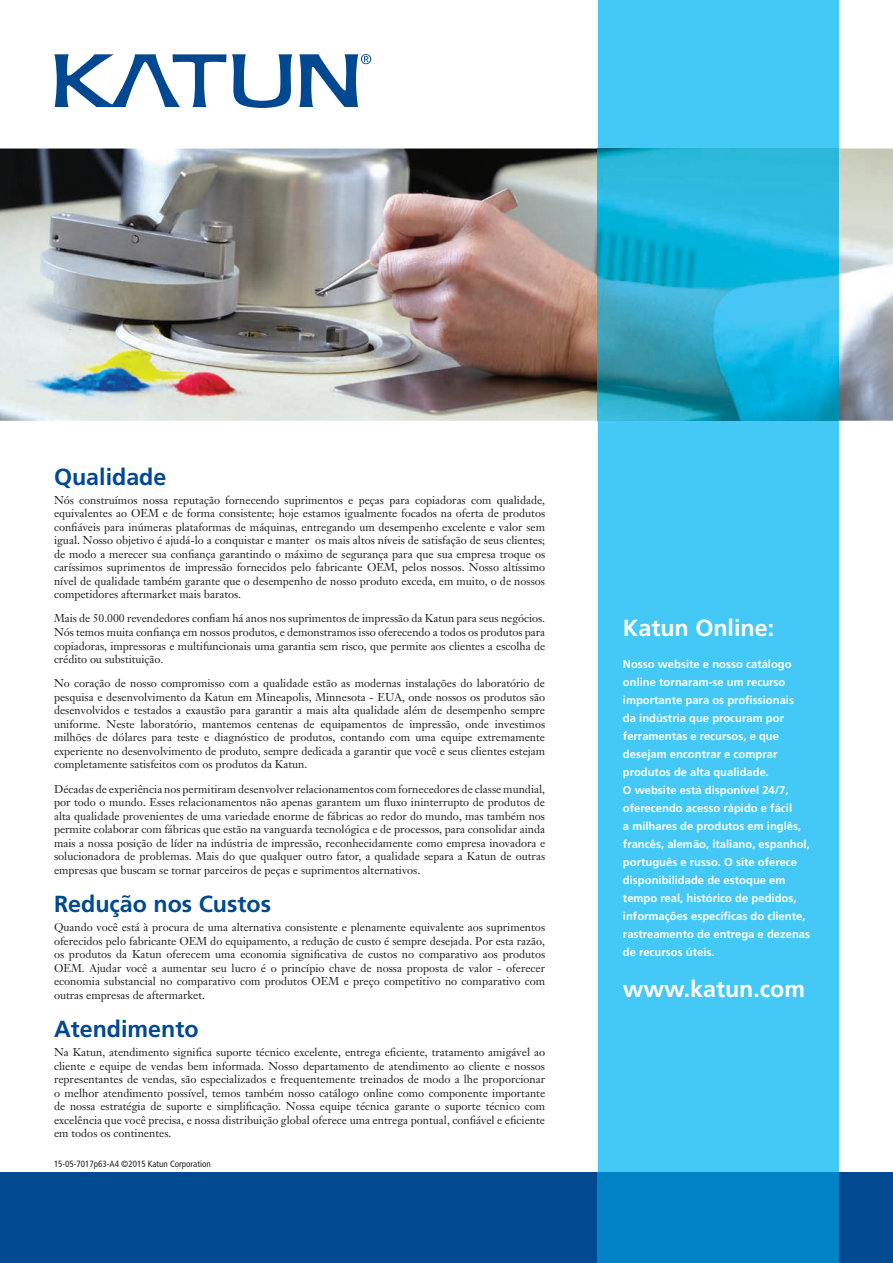
<style>
.page{position:relative;width:893px;height:1263px;background:#fff}
.page>*{position:absolute;margin:0;border:0;box-sizing:border-box;transform-origin:0 0}
.t1{font:700 23.25px "Frutiger";color:#014990}
.t2{font:700 23.25px "Frutiger";color:#fff}
.t3{font:11.25px/13.5px "Janson Text";color:#231f20;text-align:justify}
.t4{font:700 11.25px/18px "Frutiger";color:#fff}
.t5{font:condensed 9px "Frutiger";color:#231f20}
</style>
<div class="page">
<img style="left:0;top:148px;width:893px;height:273px">
<div style="left:0;top:1172px;width:893px;height:91px;background:#014990"></div>
<div style="left:598px;top:0;width:241px;height:1172px;background:#44c8f5"></div>
<img style="left:598px;top:148px;width:241px;height:273px">
<div style="left:598px;top:1172px;width:241px;height:91px;background:#0082c4"></div>
<svg style="left:232px;top:54px;width:60px;height:54px"></svg>
<svg style="left:54px;top:54px;width:172px;height:53px"></svg>
<svg style="left:299px;top:54px;width:72px;height:53px"></svg>
<h1 class="t1" style="left:54px;top:463px;width:114px">Qualidade</h1>
<p class="t3" style="left:54px;top:493px;width:493px">Nós construímos nossa reputação fornecendo suprimentos e peças para copiadoras com qualidade, equivalentes ao OEM e de forma consistente; hoje estamos igualmente focados na oferta de produtos confiáveis para inúmeras plataformas de máquinas, entregando um desempenho excelente e valor sem igual. Nosso objetivo é ajudá-lo a conquistar e manter os mais altos níveis de satisfação de seus clientes; de modo a merecer sua confiança garantindo o máximo de segurança para que sua empresa troque os caríssimos suprimentos de impressão fornecidos pelo fabricante OEM, pelos nossos. Nosso altíssimo nível de qualidade também garante que o desempenho de nosso produto exceda, em muito, o de nossos competidores aftermarket mais baratos.</p>
<p class="t3" style="left:54px;top:612px;width:493px">Mais de 50.000 revendedores confiam há anos nos suprimentos de impressão da Katun para seus negócios.<br>Nós temos muita confiança em nossos produtos, e demonstramos isso oferecendo a todos os produtos para copiadoras, impressoras e multifuncionais uma garantia sem risco, que permite aos clientes a escolha de crédito ou substituição.</p>
<p class="t3" style="left:54px;top:676px;width:493px">No coração de nosso compromisso com a qualidade estão as modernas instalações do laboratório de pesquisa e desenvolvimento da Katun em Mineapolis, Minnesota - EUA, onde nossos os produtos são desenvolvidos e testados a exaustão para garantir a mais alta qualidade além de desempenho sempre uniforme. Neste laboratório, mantemos centenas de equipamentos de impressão, onde investimos milhões de dólares para teste e diagnóstico de produtos, contando com uma equipe extremamente experiente no desenvolvimento de produto, sempre dedicada a garantir que você e seus clientes estejam completamente satisfeitos com os produtos da Katun.</p>
<p class="t3" style="left:54px;top:782px;width:493px">Décadas de experiência nos permitiram desenvolver relacionamentos com fornecedores de classe mundial, por todo o mundo. Esses relacionamentos não apenas garantem um fluxo ininterrupto de produtos de alta qualidade provenientes de uma variedade enorme de fábricas ao redor do mundo, mas também nos permite colaborar com fábricas que estão na vanguarda tecnológica e de processos, para consolidar ainda mais a nossa posição de líder na indústria de impressão, reconhecidamente como empresa inovadora e solucionadora de problemas. Mais do que qualquer outro fator, a qualidade separa a Katun de outras empresas que buscam se tornar parceiros de peças e suprimentos alternativos.</p>
<h1 class="t1" style="left:54px;top:890px;width:218px">Redução nos Custos</h1>
<p class="t3" style="left:54px;top:920px;width:493px">Quando você está à procura de uma alternativa consistente e plenamente equivalente aos suprimentos oferecidos pelo fabricante OEM do equipamento, a redução de custo é sempre desejada. Por esta razão, os produtos da Katun oferecem uma economia significativa de custos no comparativo aos produtos OEM. Ajudar você a aumentar seu lucro é o princípio chave de nossa proposta de valor - oferecer economia substancial no comparativo com produtos OEM e preço competitivo no comparativo com outras empresas de aftermarket.</p>
<h1 class="t1" style="left:54px;top:1016px;width:146px">Atendimento</h1>
<p class="t3" style="left:54px;top:1045px;width:493px">Na Katun, atendimento significa suporte técnico excelente, entrega eficiente, tratamento amigável ao cliente e equipe de vendas bem informada. Nosso departamento de atendimento ao cliente e nossos representantes de vendas, são especializados e frequentemente treinados de modo a lhe proporcionar o melhor atendimento possível, temos também nosso catálogo online como componente importante de nossa estratégia de suporte e simplificação. Nossa equipe técnica garante o suporte técnico com excelência que você precisa, e nossa distribuição global oferece uma entrega pontual, confiável e eficiente em todos os continentes.</p>
<p class="t5" style="left:54px;top:1158px;width:158px">15-05-7017p63-A4 ©2015 Katun Corporation</p>
<h1 class="t2" style="left:623px;top:614px;width:153px">Katun Online:</h1>
<p class="t4" style="left:623px;top:654px;width:189px">Nosso website e nosso catálogo online tornaram-se um recurso importante para os profissionais<br>da indústria que procuram por ferramentas e recursos, e que desejam encontrar e comprar produtos de alta qualidade.<br>O website está disponível 24/7, oferecendo acesso rápido e fácil<br>a milhares de produtos em inglês, francês, alemão, italiano, espanhol, português e russo. O site oferece disponibilidade de estoque em tempo real, histórico de pedidos, informações específicas do cliente, rastreamento de entrega e dezenas de recursos úteis.</p>
<h1 class="t2" style="left:623px;top:975px;width:184px">www.katun.com</h1>
</div>
